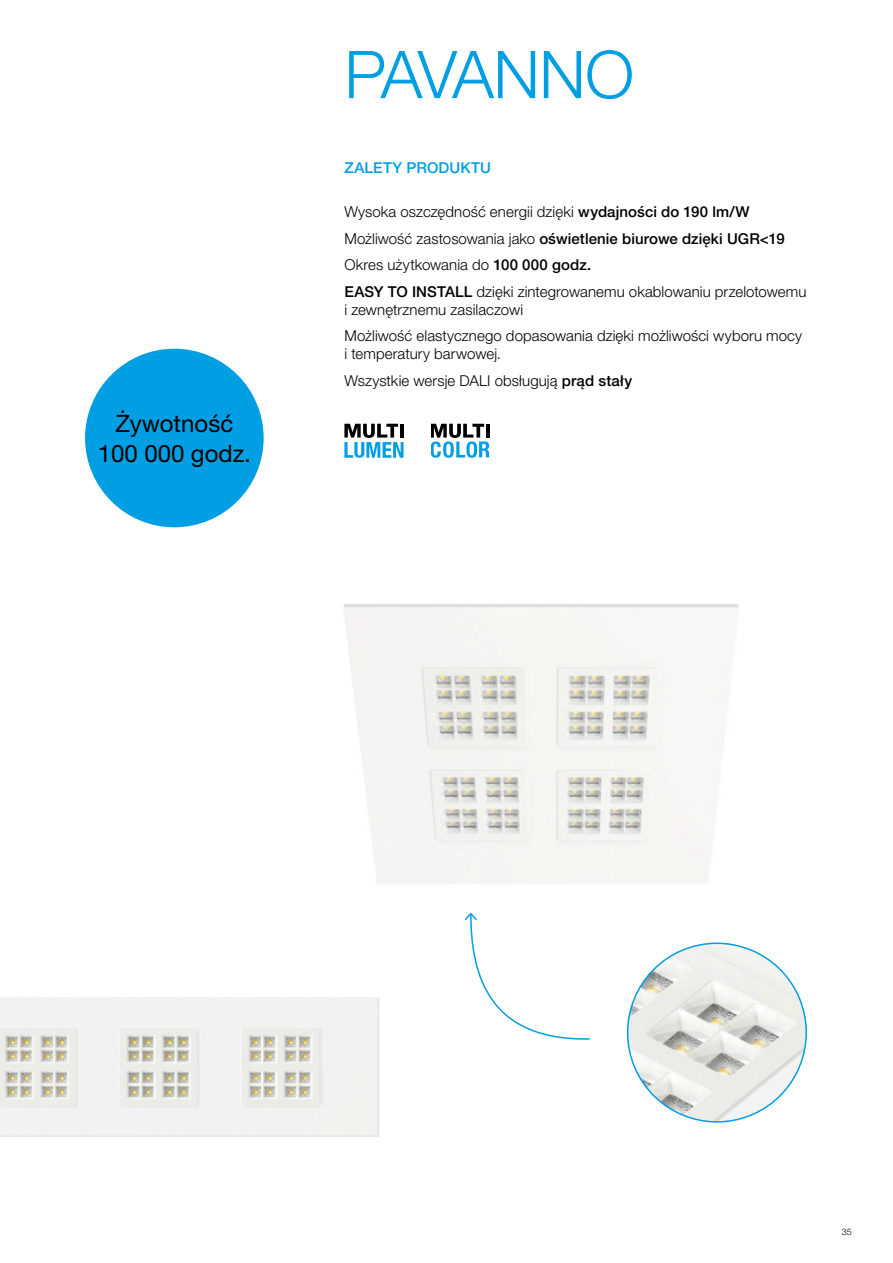
<style>
.page{position:relative;width:893px;height:1263px;background:#fff}
.page>*{position:absolute;margin:0;border:0;box-sizing:border-box;transform-origin:0 0}
.t1{font:300 66px "Helvetica Neue LTW1 G";letter-spacing:-.04em;color:#009ee3}
.t2{font:24px/30px "Helvetica Neue LTW1 G";color:#000;text-align:center}
.t3{font:300 15px/26.5px "Helvetica Neue LTW1 G";letter-spacing:.01em;color:#000}
.t4{font:500 15px "Helvetica Neue LTW1 G";color:#009ee3}
.t5{font:300 9px "Helvetica Neue LTW1 G";color:#000}
.s1{font-weight:500}
</style>
<div class="page">
<div style="left:85px;top:349px;width:179px;height:178px;background:#009ee3;border-radius:50%"></div>
<img style="left:0;top:997px;width:379px;height:140px">
<svg style="left:464px;top:912px;width:126px;height:128px"></svg>
<svg style="left:626px;top:942px;width:181px;height:181px"></svg>
<img style="left:343px;top:603px;width:396px;height:281px">
<svg style="left:431px;top:424px;width:58px;height:34px"></svg>
<hr style="left:486px;top:424px;width:3px;height:14px;background:#000">
<svg style="left:344px;top:424px;width:59px;height:34px"></svg>
<h2 class="t2" style="left:98px;top:408px;width:155px">Żywotność<br>100 000 godz.</h2>
<h1 class="t1" style="left:344px;top:34px;width:291px">PAVANNO</h1>
<p class="t4" style="left:344px;top:158px;width:148px">ZALETY PRODUKTU</p>
<p class="t3" style="left:344px;top:198px;width:463px">Wysoka oszczędność energii dzięki <span class="s1">wydajności do 190 lm/W </span>Możliwość zastosowania jako <span class="s1">oświetlenie biurowe dzięki UGR&lt;19<br></span>Okres użytkowania do <span class="s1">100 000 godz.<br>EASY TO INSTALL</span> dzięki zintegrowanemu okablowaniu przelotowemu</p>
<p class="t3" style="left:344px;top:296px;width:459px">i zewnętrznemu zasilaczowi<br>Możliwość elastycznego dopasowania dzięki możliwości wyboru mocy</p>
<p class="t3" style="left:344px;top:340px;width:289px">i temperatury barwowej.<br>Wszystkie wersje DALI obsługują <span class="s1">prąd stały</span></p>
<p class="t5" style="left:842px;top:1226px;width:12px">35</p>
</div>
